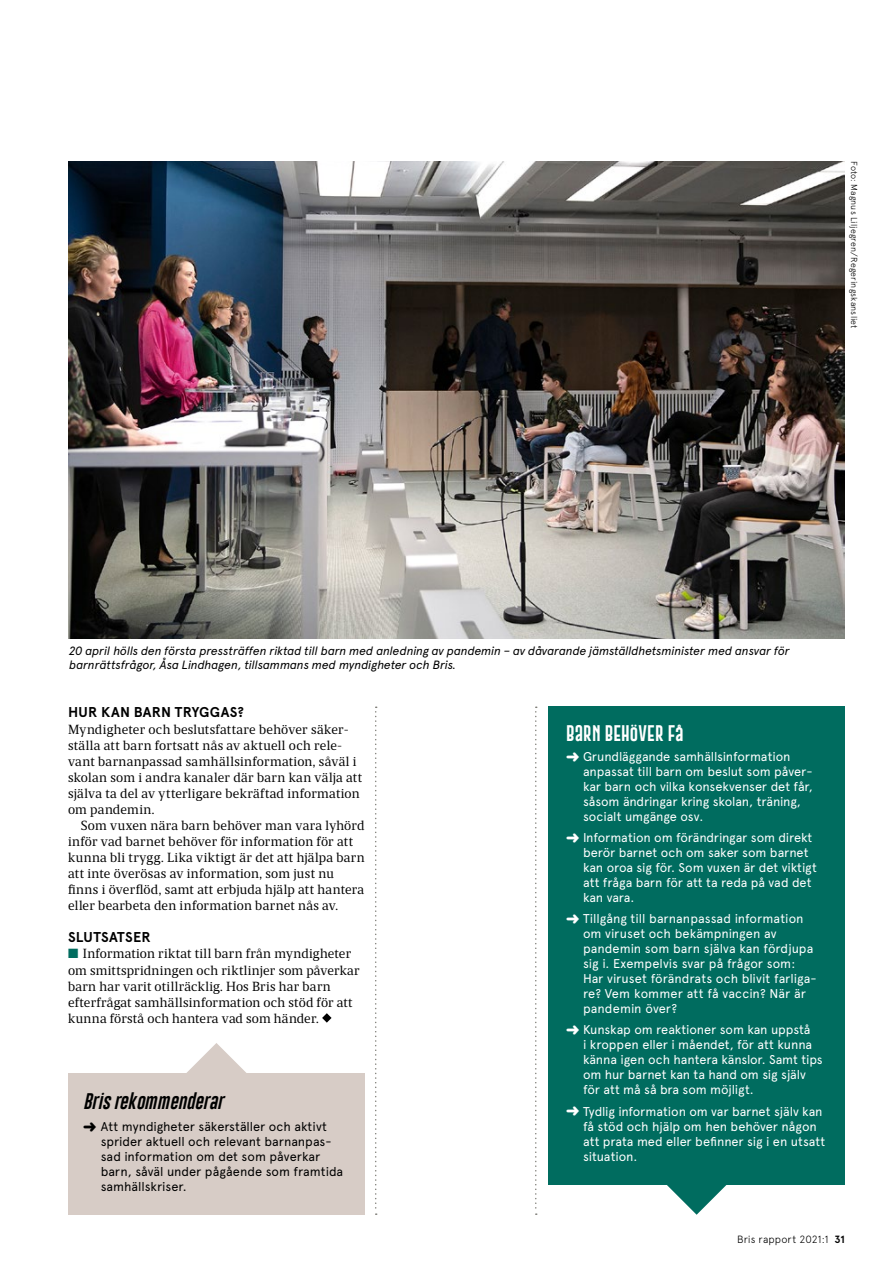
<style>
.page{position:relative;width:893px;height:1263px;background:#fff}
.page>*{position:absolute;margin:0;border:0;box-sizing:border-box;transform-origin:0 0}
.t1{font:italic 700 16.5px "Bris Gobold";color:#000}
.t2{font:16.5px "Bris Gobold Extra 2";letter-spacing:.01em;color:#fff}
.t3{font:700 14.25px "Apercu";letter-spacing:.015em;color:#000}
.t4{font:13.2px/16px "Maga";letter-spacing:.02em;color:#000}
.t5{font:12.75px/15px "Apercu";letter-spacing:-.005em;color:#fff}
.t6{font:12.75px/15px "Apercu";letter-spacing:-.005em;color:#000}
.t7{font:italic 12px/14.2px "Apercu";letter-spacing:-.015em;color:#000}
.t8{font:300 10.5px "Apercu";letter-spacing:.01em;color:#000}
.t9{font:300 8.7px "Apercu";letter-spacing:.02em;color:#000}
.s1{color:#006c5f}
.s2{font-weight:700}
</style>
<div class="page">
<svg style="left:322px;top:1013px;width:10px;height:10px"></svg>
<div style="left:548px;top:706px;width:297px;height:479px;background:#006c5f"></div>
<svg style="left:667px;top:1185px;width:60px;height:30px"></svg>
<svg style="left:375px;top:706px;width:2px;height:509px"></svg>
<svg style="left:535px;top:706px;width:2px;height:509px"></svg>
<img style="left:68px;top:162px;width:777px;height:477px">
<div style="left:68px;top:1073px;width:297px;height:142px;background:#d7ccc6"></div>
<svg style="left:186px;top:1043px;width:60px;height:30px"></svg>
<p class="t9" style="left:859px;top:161px;width:169px;rotate:90deg">Foto: Magnus Liljegren/Regeringskansliet</p>
<p class="t7" style="left:69px;top:643px;width:722px">20 april hölls den första pressträffen riktad till barn med anledning av pandemin – av dåvarande jämställdhetsminister med ansvar för barnrättsfrågor, Åsa Lindhagen, tillsammans med myndigheter och Bris.</p>
<p class="t3" style="left:68px;top:703px;width:177px">HUR KAN BARN TRYGGAS?</p>
<p class="t4" style="left:68px;top:721px;width:296px">Myndigheter och beslutsfattare behöver säker&shy;ställa att barn fortsatt nås av aktuell och rele&shy;vant barnanpassad samhällsinformation, såväl i skolan som i andra kanaler där barn kan välja att själva ta del av ytterligare bekräftad information om pandemin.</p>
<p class="t4" style="left:68px;top:817px;width:298px;text-indent:13px">Som vuxen nära barn behöver man vara lyhörd inför vad barnet behöver för information för att kunna bli trygg. Lika viktigt är det att hjälpa barn att inte överösas av information, som just nu finns i överflöd, samt att erbjuda hjälp att hantera eller bearbeta den information barnet nås av.</p>
<p class="t3" style="left:68px;top:929px;width:84px">SLUTSATSER</p>
<p class="t4" style="left:68px;top:946px;width:293px"><span class="s1">■</span> Information riktat till barn från myndigheter om smittspridningen och riktlinjer som påverkar barn har varit otillräcklig. Hos Bris har barn efterfrågat samhällsinformation och stöd för att kunna förstå och hantera vad som händer.</p>
<p class="t1" style="left:83px;top:1090px;width:141px">Bris rekommenderar</p>
<p class="t6" style="left:101px;top:1119px;width:244px;text-indent:-18px">➜ Att myndigheter säkerställer och aktivt sprider aktuell och relevant barnanpas&shy;sad information om det som påverkar barn, såväl under pågående som framtida samhällskriser.</p>
<p class="t2" style="left:566px;top:722px;width:119px">BARN BEHÖVER FÅ</p>
<p class="t5" style="left:583px;top:749px;width:231px;text-indent:-17px">➜ Grundläggande samhällsinformation anpassat till barn om beslut som påver&shy;kar barn och vilka konsekvenser det får, såsom ändringar kring skolan, träning, socialt umgänge osv.</p>
<p class="t5" style="left:583px;top:830px;width:236px;text-indent:-17px">➜ Information om förändringar som direkt berör barnet och om saker som barnet kan oroa sig för. Som vuxen är det viktigt att fråga barn för att ta reda på vad det kan vara.</p>
<p class="t5" style="left:583px;top:911px;width:235px;text-indent:-17px">➜ Tillgång till barnanpassad information om viruset och bekämpningen av pandemin som barn själva kan fördjupa sig i. Exempelvis svar på frågor som:<br>Har viruset förändrats och blivit farliga&shy;re? Vem kommer att få vaccin? När är pandemin över?</p>
<p class="t5" style="left:583px;top:1022px;width:241px;text-indent:-17px">➜ Kunskap om reaktioner som kan uppstå<br>i kroppen eller i måendet, för att kunna känna igen och hantera känslor. Samt tips om hur barnet kan ta hand om sig själv för att må så bra som möjligt.</p>
<p class="t5" style="left:583px;top:1103px;width:244px;text-indent:-17px">➜ Tydlig information om var barnet själv kan få stöd och hjälp om hen behöver någon att prata med eller befinner sig i en utsatt situation.</p>
<p class="t8" style="left:737px;top:1233px;width:109px">Bris rapport 2021:1 <span class="s2">31</span></p>
</div>
